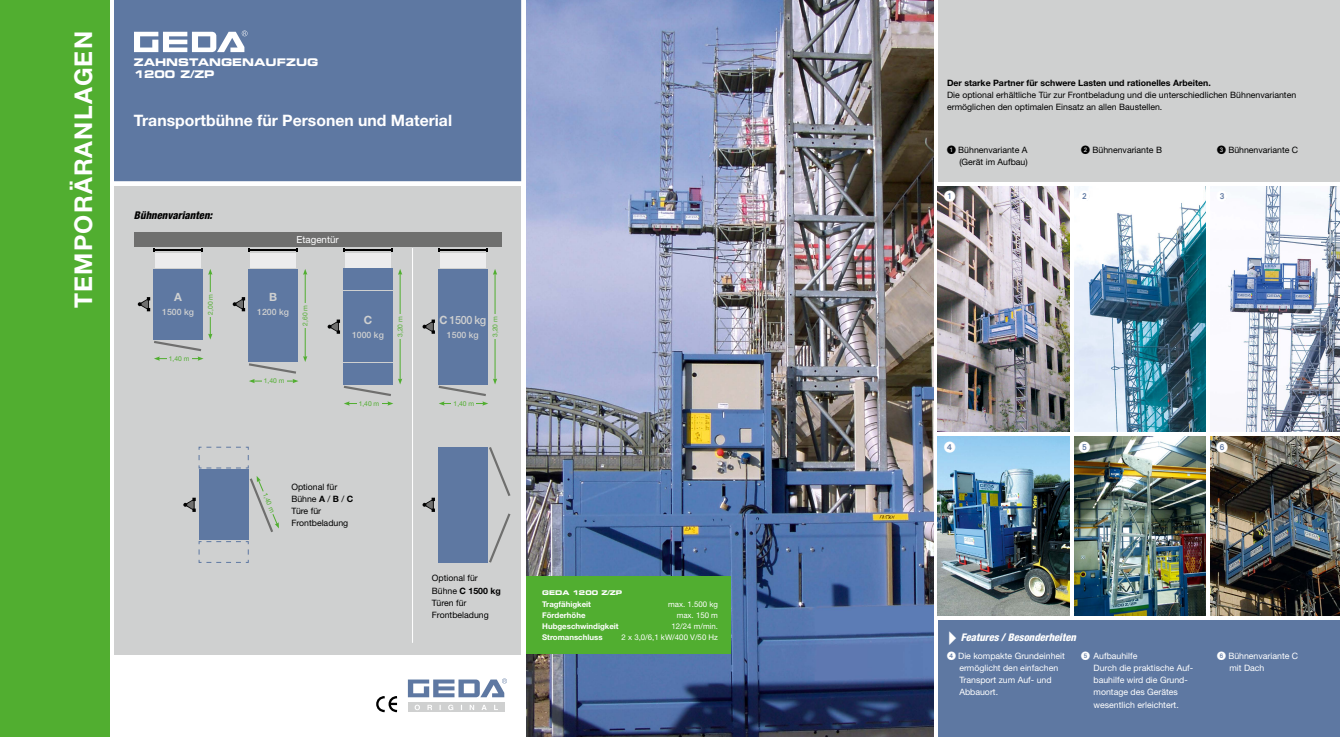
<style>
.page{position:relative;width:1340px;height:737px;background:#fff}
.page>*{position:absolute;margin:0;border:0;box-sizing:border-box;transform-origin:0 0}
.t1{font:700 24.5px "Helvetica Neue LT Std";letter-spacing:.05em;color:#fff}
.t2{font:700 15.75px "Helvetica Neue LT Std";color:#fff}
.t3{font:500 11.38px "Helvetica Neue LT Std";letter-spacing:-.04em;color:#cfd0d0;scale:.95 1}
.t4{font:700 11.38px "Helvetica Neue LT Std";color:#cfd0d0}
.t5{font:italic 800 condensed 10.67px "Helvetica Neue LT Std";color:#000}
.t6{font:10.5px/12.6px "Eurostile LT Std Bold Ex 2";color:#fff}
.t7{font:italic 800 condensed 10.5px "Helvetica Neue LT Std";color:#fff}
.t8{font:9.71px "Helvetica Neue LT Std";color:#fff}
.t9{font:8.75px/12.2px "Helvetica Neue LT Std";color:#000}
.t10{font:8.75px/12.2px "Helvetica Neue LT Std";color:#fff}
.t11{font:700 8.75px "Helvetica Neue LT Std";color:#000}
.t12{font:500 8.75px "Helvetica Neue LT Std";color:#cfd0d0}
.t13{font:700 7.88px "Helvetica Neue LT Std";color:#fff}
.t14{font:7.88px "Helvetica Neue LT Std";color:#fff}
.t15{font:6.74px "Helvetica Neue LT Std";color:#51ae30}
.t16{font:6.48px "Eurostile LT Std Bold Ex 2";color:#fff}
.s1{font-weight:700}
</style>
<div class="page">
<img style="left:938px;top:186px;width:131px;height:246px">
<img style="left:938px;top:437px;width:131px;height:178px">
<img style="left:1074px;top:437px;width:131px;height:178px">
<img style="left:1210px;top:437px;width:129px;height:178px">
<img style="left:1074px;top:186px;width:131px;height:246px">
<img style="left:1227px;top:186px;width:112px;height:246px">
<div style="left:938px;top:620px;width:401px;height:117px;background:#5e78a2"></div>
<div style="left:938px;top:0;width:401px;height:181px;background:#cfd0d0"></div>
<div style="left:114px;top:0;width:407px;height:181px;background:#5e78a2"></div>
<div style="left:0;top:0;width:109px;height:737px;background:#51ae30"></div>
<div style="left:114px;top:186px;width:407px;height:468px;background:#cfd0d0"></div>
<svg style="left:134px;top:31px;width:113px;height:21px"></svg>
<svg style="left:376px;top:696px;width:22px;height:17px"></svg>
<div style="left:408px;top:702px;width:96px;height:10px;background:#cfd0d0"></div>
<svg style="left:414px;top:704px;width:84px;height:6px"></svg>
<svg style="left:408px;top:678px;width:99px;height:19px"></svg>
<img style="left:526px;top:0;width:407px;height:737px">
<div style="left:526px;top:576px;width:204px;height:78px;background:#51ae30"></div>
<hr style="left:210px;top:273px;width:1px;height:62px;background:#51ae30">
<svg style="left:208px;top:269px;width:4px;height:6px"></svg>
<div style="left:208px;top:292px;width:5px;height:24px;background:#cfd0d0"></div>
<hr style="left:155px;top:249px;width:46px;height:1px;background:#000">
<div style="left:155px;top:253px;width:46px;height:14px;background:#ececed"></div>
<svg style="left:154px;top:333px;width:58px;height:28px"></svg>
<div style="left:167px;top:356px;width:25px;height:5px;background:#cfd0d0"></div>
<svg style="left:138px;top:297px;width:12px;height:14px"></svg>
<div style="left:153px;top:269px;width:50px;height:70px;background:#5e78a2"></div>
<div style="left:134px;top:232px;width:367px;height:15px;background:#6f6f6e"></div>
<hr style="left:305px;top:273px;width:1px;height:84px;background:#51ae30">
<svg style="left:303px;top:269px;width:4px;height:6px"></svg>
<hr style="left:303px;top:303px;width:4px;height:25px;background:#cfd0d0">
<hr style="left:250px;top:249px;width:46px;height:1px;background:#000">
<div style="left:250px;top:253px;width:46px;height:14px;background:#ececed"></div>
<svg style="left:249px;top:356px;width:58px;height:27px"></svg>
<div style="left:262px;top:378px;width:24px;height:5px;background:#cfd0d0"></div>
<svg style="left:233px;top:297px;width:12px;height:14px"></svg>
<div style="left:248px;top:269px;width:50px;height:70px;background:#5e78a2"></div>
<div style="left:248px;top:341px;width:50px;height:21px;background:#5e78a2"></div>
<hr style="left:345px;top:249px;width:46px;height:1px;background:#000">
<div style="left:345px;top:253px;width:46px;height:14px;background:#ececed"></div>
<hr style="left:400px;top:273px;width:1px;height:107px;background:#51ae30">
<svg style="left:398px;top:269px;width:4px;height:6px"></svg>
<hr style="left:398px;top:314px;width:4px;height:25px;background:#cfd0d0">
<svg style="left:344px;top:378px;width:58px;height:27px"></svg>
<div style="left:356px;top:401px;width:25px;height:5px;background:#cfd0d0"></div>
<svg style="left:327px;top:319px;width:13px;height:15px"></svg>
<div style="left:343px;top:291px;width:50px;height:71px;background:#5e78a2"></div>
<div style="left:343px;top:363px;width:50px;height:21px;background:#5e78a2"></div>
<div style="left:343px;top:269px;width:50px;height:21px;background:#5e78a2"></div>
<hr style="left:439px;top:249px;width:47px;height:1px;background:#000">
<div style="left:440px;top:253px;width:46px;height:14px;background:#ececed"></div>
<hr style="left:494px;top:273px;width:1px;height:107px;background:#51ae30">
<svg style="left:493px;top:269px;width:4px;height:6px"></svg>
<div style="left:492px;top:314px;width:5px;height:25px;background:#cfd0d0"></div>
<svg style="left:438px;top:378px;width:59px;height:27px"></svg>
<div style="left:451px;top:401px;width:25px;height:5px;background:#cfd0d0"></div>
<svg style="left:422px;top:319px;width:13px;height:15px"></svg>
<div style="left:438px;top:269px;width:49px;height:115px;background:#5e78a2"></div>
<hr style="left:412px;top:248px;width:1px;height:395px;background:#fff">
<svg style="left:250px;top:476px;width:29px;height:56px"></svg>
<svg style="left:183px;top:497px;width:13px;height:15px"></svg>
<div style="left:199px;top:469px;width:49px;height:71px;background:#5e78a2"></div>
<svg style="left:199px;top:541px;width:50px;height:22px"></svg>
<svg style="left:199px;top:447px;width:50px;height:22px"></svg>
<svg style="left:489px;top:447px;width:21px;height:49px"></svg>
<svg style="left:422px;top:497px;width:13px;height:15px"></svg>
<div style="left:438px;top:447px;width:49px;height:115px;background:#5e78a2"></div>
<svg style="left:489px;top:513px;width:21px;height:49px"></svg>
<svg style="left:1078px;top:191px;width:12px;height:11px"></svg>
<svg style="left:1078px;top:441px;width:12px;height:11px"></svg>
<svg style="left:944px;top:191px;width:11px;height:11px"></svg>
<svg style="left:1216px;top:441px;width:11px;height:11px"></svg>
<svg style="left:944px;top:441px;width:11px;height:11px"></svg>
<svg style="left:1218px;top:191px;width:9px;height:10px"></svg>
<h1 class="t1" style="left:68px;top:308px;width:278px;rotate:-90deg">TEMPORÄRANLAGEN</h1>
<p class="t6" style="left:134px;top:55px;width:186px">ZAHNSTANGENAUFZUG<br>1200 Z/ZP</p>
<h2 class="t2" style="left:134px;top:111px;width:319px">Transportbühne für Personen und Material</h2>
<p class="t5" style="left:134px;top:208px;width:80px">Bühnenvarianten:</p>
<h3 class="t4" style="left:174px;top:290px;width:9px">A</h3>
<p class="t12" style="left:162px;top:307px;width:33px">1500 kg</p>
<p class="t15" style="left:206px;top:314px;width:22px;rotate:-90deg">2,00 m</p>
<p class="t15" style="left:169px;top:354px;width:22px">1,40 m</p>
<p class="t8" style="left:296px;top:234px;width:44px">Etagentür</p>
<h3 class="t4" style="left:269px;top:290px;width:10px">B</h3>
<p class="t12" style="left:257px;top:307px;width:33px">1200 kg</p>
<p class="t15" style="left:301px;top:326px;width:22px;rotate:-90deg">2,60 m</p>
<p class="t15" style="left:264px;top:377px;width:22px">1,40 m</p>
<h3 class="t4" style="left:364px;top:312px;width:10px">C</h3>
<p class="t12" style="left:352px;top:329px;width:33px">1000 kg</p>
<p class="t15" style="left:396px;top:337px;width:22px;rotate:-90deg">3,20 m</p>
<p class="t15" style="left:359px;top:399px;width:22px">1,40 m</p>
<h3 class="t3" style="left:439px;top:313px;width:51px"><span class="s1">C</span> 1500 kg</h3>
<p class="t12" style="left:447px;top:329px;width:33px">1500 kg</p>
<p class="t15" style="left:491px;top:337px;width:22px;rotate:-90deg">3,20 m</p>
<p class="t15" style="left:453px;top:399px;width:22px">1,40 m</p>
<p class="t15" style="left:268px;top:491px;width:22px;rotate:67deg">1,40 m</p>
<p class="t9" style="left:291px;top:480px;width:63px">Optional für<br>Bühne <span class="s1">A</span> / <span class="s1">B</span> / <span class="s1">C<br></span>Türe für<br>Frontbeladung</p>
<p class="t9" style="left:432px;top:572px;width:70px">Optional für<br>Bühne <span class="s1">C 1500 kg<br></span>Türen für<br>Frontbeladung</p>
<p class="t11" style="left:947px;top:77px;width:265px">Der starke Partner für schwere Lasten und rationelles Arbeiten.</p>
<p class="t9" style="left:947px;top:89px;width:351px">Die optional erhältliche Tür zur Frontbeladung und die unterschiedlichen Bühnenvarianten ermöglichen den optimalen Einsatz an allen Baustellen.</p>
<p class="t9" style="left:958px;top:144px;width:71px">Bühnenvariante A (Gerät im Aufbau)</p>
<p class="t9" style="left:1092px;top:144px;width:71px">Bühnenvariante B</p>
<p class="t9" style="left:1217px;top:144px;width:83px">✓ Bühnenvariante C</p>
<p class="t16" style="left:542px;top:587px;width:82px">GEDA 1200 Z/ZP</p>
<p class="t13" style="left:542px;top:599px;width:50px">Tragfähigkeit</p>
<p class="t14" style="left:668px;top:599px;width:51px">max. 1.500 kg</p>
<p class="t13" style="left:542px;top:610px;width:45px">Förderhöhe</p>
<p class="t14" style="left:676px;top:610px;width:43px">max. 150 m</p>
<p class="t13" style="left:542px;top:621px;width:78px">Hubgeschwindigkeit</p>
<p class="t14" style="left:671px;top:621px;width:48px">12/24 m/min.</p>
<p class="t13" style="left:542px;top:632px;width:62px">Stromanschluss</p>
<p class="t14" style="left:621px;top:632px;width:98px">2 x 3,0/6,1 kW/400 V/50 Hz</p>
<p class="t7" style="left:941px;top:630px;width:136px">✔Features / Besonderheiten</p>
<p class="t10" style="left:959px;top:649px;width:107px;text-indent:-12px">✔ Die kompakte Grundeinheit ermöglicht den einfachen<br>Transport zum Auf- und<br>Abbauort.</p>
<p class="t10" style="left:1093px;top:649px;width:101px">Aufbauhilfe<br>Durch die praktische Auf&shy;bauhilfe wird die Grund&shy;montage des Gerätes wesentlich erleichtert.</p>
<p class="t10" style="left:1228px;top:649px;width:71px">Bühnenvariante C mit Dach</p>
</div>
